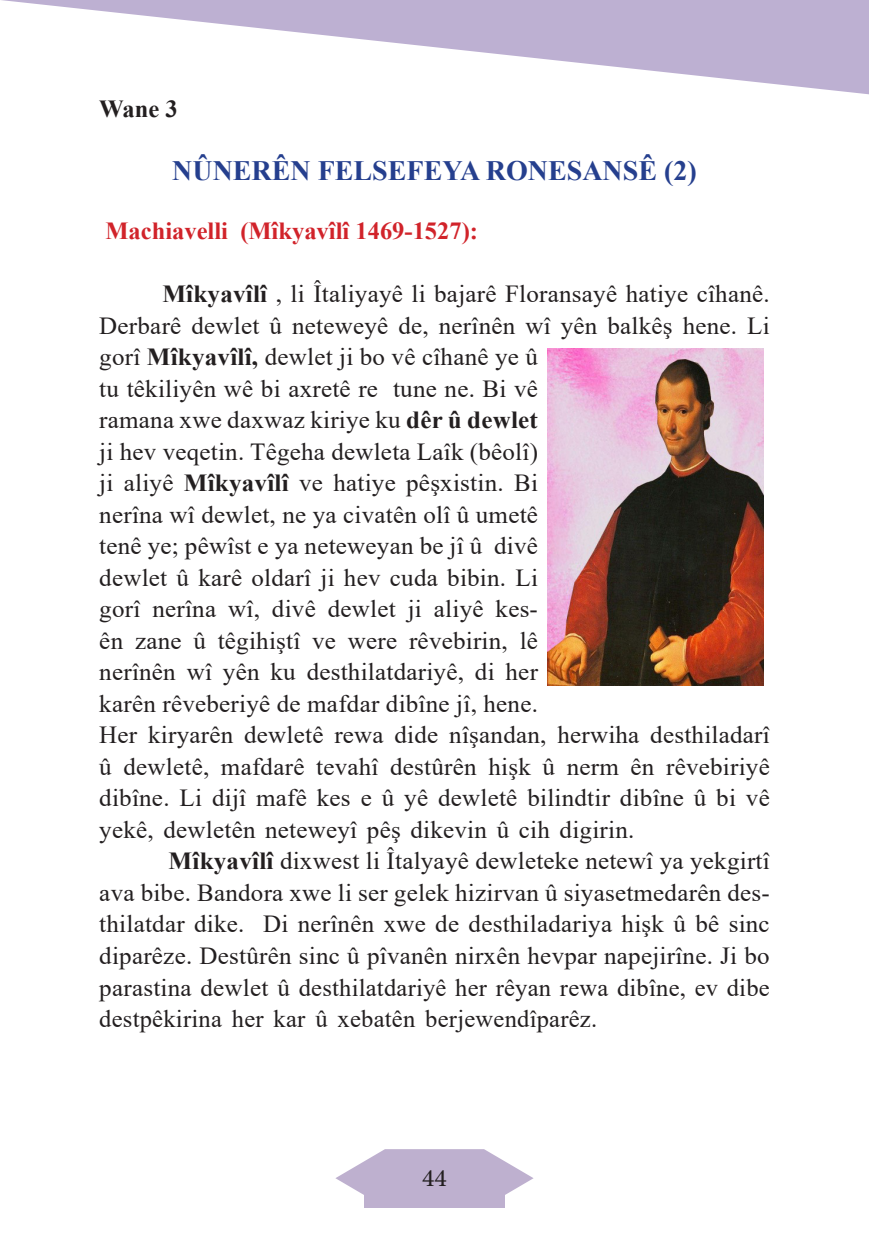
<style>
.page{position:relative;width:869px;height:1241px;background:#fff}
.page>*{position:absolute;margin:0;border:0;box-sizing:border-box;transform-origin:0 0}
.t1{font:35px "Adobe Arabic";color:#231f20}
.serenav{font:700 28px "Times New Roman";color:#253f8e}
.bend{font:24.5px/31.5px "Times New Roman";letter-spacing:.01em;color:#231f20}
.serenavê_bendê{font:700 24.5px "Times New Roman";color:#d1232a}
.wane{font:700 24.5px "Times New Roman";color:#231f20}
.s1{font-weight:700}
</style>
<div class="page">
<svg style="left:335px;top:1149px;width:198px;height:57px"></svg>
<div style="left:364px;top:1162px;width:140px;height:44px;background:#beb0cf"></div>
<svg style="left:1px;top:0;width:867px;height:94px"></svg>
<img style="left:547px;top:348px;width:215px;height:337px">
<p class="wane" style="left:99px;top:91px;width:80px">Wane 3</p>
<p class="serenav" style="left:172px;top:150px;width:526px">NÛNERÊN FELSEFEYA RONESANSÊ (2)</p>
<p class="serenavê_bendê" style="left:105px;top:213px;width:374px">Machiavelli (Mîkyavîlî 1469-1527):</p>
<p class="bend" style="left:99px;top:277px;width:671px;text-indent:63px"><span class="s1">Mîkyavîlî</span> , li Îtaliyayê li bajarê Floransayê hatiye cîhanê.<br>Derbarê dewlet û neteweyê de, nerînên wî yên balkêş hene. Li gorî <span class="s1">Mîkyavîlî,</span> dewlet ji bo vê cîhanê ye û<br>tu têkiliyên wê bi axretê re tune ne. Bi vê<br>ramana xwe daxwaz kiriye ku <span class="s1">dêr û dewlet<br></span>ji hev veqetin. Têgeha dewleta Laîk (bêolî)<br>ji aliyê <span class="s1">Mîkyavîlî</span> ve hatiye pêşxistin. Bi<br>nerîna wî dewlet, ne ya civatên olî û umetê<br>tenê ye; pêwîst e ya neteweyan be jî û divê<br>dewlet û karê oldarî ji hev cuda bibin. Li<br>gorî nerîna wî, divê dewlet ji aliyê kes-<br>ên zane û têgihiştî ve were rêvebirin, lê<br>nerînên wî yên ku desthilatdariyê, di her<br>karên rêveberiyê de mafdar dibîne jî, hene.<br>Her kiryarên dewletê rewa dide nîşandan, herwiha desthiladarî û dewletê, mafdarê tevahî destûrên hişk û nerm ên rêvebiriyê dibîne. Li dijî mafê kes e û yê dewletê bilindtir dibîne û bi vê yekê, dewletên neteweyî pêş dikevin û cih digirin.</p>
<p class="bend" style="left:99px;top:844px;width:671px;text-align:justify;text-indent:69px"><span class="s1">Mîkyavîlî</span> dixwest li Îtalyayê dewleteke netewî ya yekgirtî ava bibe. Bandora xwe li ser gelek hizirvan û siyasetmedarên des&shy;thilatdar dike. Di nerînên xwe de desthiladariya hişk û bê sinc diparêze. Destûrên sinc û pîvanên nirxên hevpar napejirîne. Ji bo parastina dewlet û desthilatdariyê her rêyan rewa dibîne, ev dibe destpêkirina her kar û xebatên berjewendîparêz.</p>
<h1 class="t1" style="left:422px;top:1153px;width:26px">44</h1>
</div>
